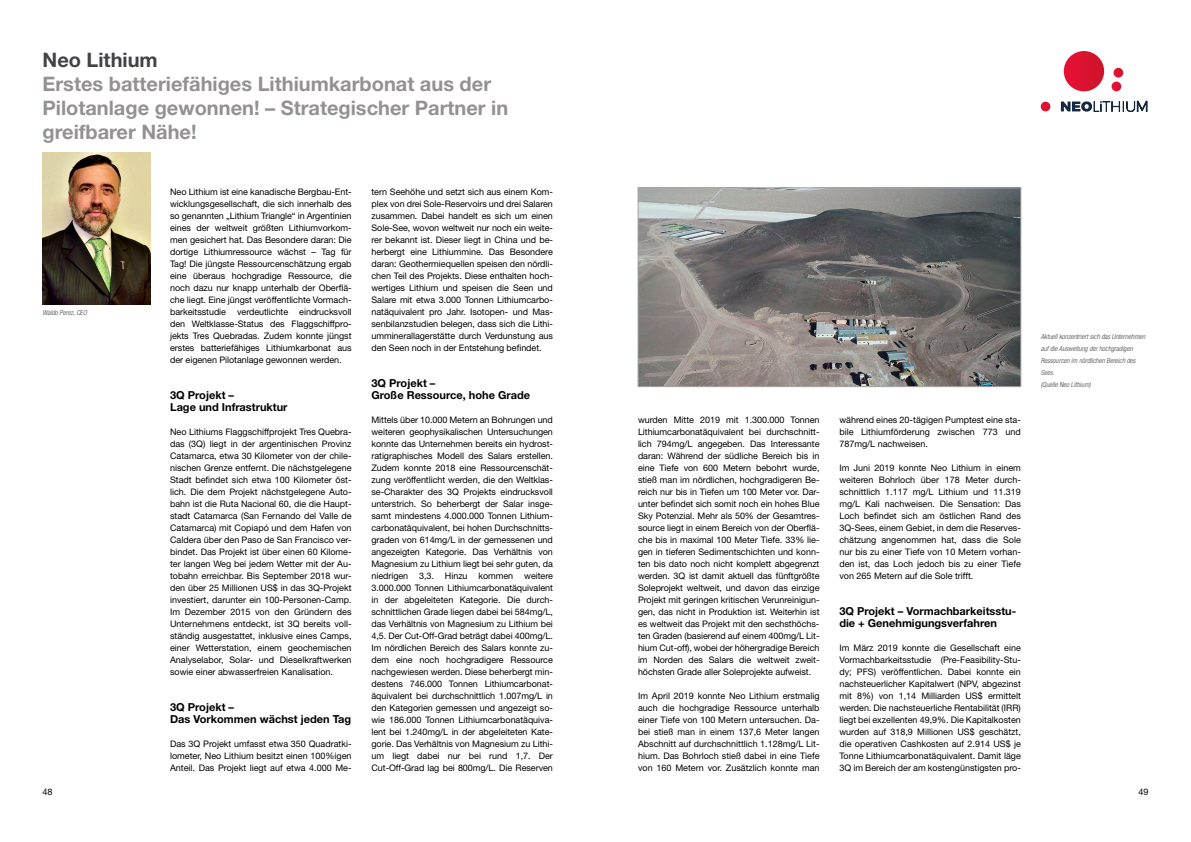
<style>
.page{position:relative;width:1191px;height:842px;background:#fff}
.page>*{position:absolute;margin:0;border:0;box-sizing:border-box;transform-origin:0 0}
.t1{font:700 20px/24px "Helvetica Neue";color:#959092}
.t2{font:700 20px "Helvetica Neue";color:#424347}
.t3{font:700 11px/12px "Helvetica Neue";color:#000}
.t4{font:9px/12px "Helvetica Neue";color:#000;text-align:justify}
.t5{font:italic 300 condensed 7px/12px "Helvetica Neue";color:#424347}
</style>
<div class="page">
<svg style="left:1061px;top:101px;width:86px;height:11px"></svg>
<svg style="left:1063px;top:51px;width:41px;height:40px"></svg>
<svg style="left:1111px;top:68px;width:12px;height:23px"></svg>
<svg style="left:1040px;top:102px;width:10px;height:9px"></svg>
<img style="left:43px;top:152px;width:107px;height:152px">
<img style="left:640px;top:190px;width:379px;height:195px">
<div style="left:638px;top:188px;width:383px;height:199px;border:1px solid #a9a4a6"></div>
<h1 class="t2" style="left:43px;top:47px;width:117px">Neo Lithium</h1>
<h1 class="t1" style="left:43px;top:71px;width:467px">Erstes batteriefähiges Lithiumkarbonat aus der<br>Pilotanlage gewonnen! – Strategischer Partner in greifbarer Nähe!</h1>
<p class="t5" style="left:43px;top:306px;width:46px">Waldo Perez, CEO</p>
<p class="t4" style="left:170px;top:185px;width:183px">Neo Lithium ist eine kanadische Bergbau-Ent&shy;wicklungsgesellschaft, die sich innerhalb des so genannten „Lithium Triangle“ in Argentinien eines der weltweit größten Lithiumvorkom&shy;men gesichert hat. Das Besondere daran: Die dortige Lithiumressource wächst – Tag für Tag! Die jüngste Ressourcenschätzung ergab eine überaus hochgradige Ressource, die noch dazu nur knapp unterhalb der Oberflä&shy;che liegt. Eine jüngst veröffentlichte Vormach&shy;barkeitsstudie verdeutlichte eindrucksvoll den Weltklasse-Status des Flaggschiffpro&shy;jekts Tres Quebradas. Zudem konnte jüngst erstes batteriefähiges Lithiumkarbonat aus der eigenen Pilotanlage gewonnen werden.</p>
<p class="t3" style="left:170px;top:389px;width:119px">3Q Projekt –<br>Lage und Infrastruktur</p>
<p class="t4" style="left:170px;top:425px;width:183px">Neo Lithiums Flaggschiffprojekt Tres Quebra&shy;das (3Q) liegt in der argentinischen Provinz Catamarca, etwa 30 Kilometer von der chile&shy;nischen Grenze entfernt. Die nächstgelegene Stadt befindet sich etwa 100 Kilometer öst&shy;lich. Die dem Projekt nächstgelegene Auto&shy;bahn ist die Ruta Nacional 60, die die Haupt&shy;stadt Catamarca (San Fernando del Valle de Catamarca) mit Copiapó und dem Hafen von Caldera über den Paso de San Francisco ver&shy;bindet. Das Projekt ist über einen 60 Kilome&shy;ter langen Weg bei jedem Wetter mit der Au&shy;tobahn erreichbar. Bis September 2018 wur&shy;den über 25 Millionen US$ in das 3Q-Projekt investiert, darunter ein 100-Personen-Camp.<br>Im Dezember 2015 von den Gründern des Unternehmens entdeckt, ist 3Q bereits voll&shy;ständig ausgestattet, inklusive eines Camps, einer Wetterstation, einem geochemischen Analyselabor, Solar- und Dieselkraftwerken sowie einer abwasserfreien Kanalisation.</p>
<p class="t3" style="left:170px;top:701px;width:183px">3Q Projekt –<br>Das Vorkommen wächst jeden Tag</p>
<p class="t4" style="left:170px;top:737px;width:183px">Das 3Q Projekt umfasst etwa 350 Quadratki&shy;lometer, Neo Lithium besitzt einen 100%igen Anteil. Das Projekt liegt auf etwa 4.000 Me-</p>
<p class="t4" style="left:371px;top:185px;width:183px">tern Seehöhe und setzt sich aus einem Kom&shy;plex von drei Sole-Reservoirs und drei Salaren zusammen. Dabei handelt es sich um einen Sole-See, wovon weltweit nur noch ein weite&shy;rer bekannt ist. Dieser liegt in China und be&shy;herbergt eine Lithiummine. Das Besondere daran: Geothermiequellen speisen den nördli&shy;chen Teil des Projekts. Diese enthalten hoch&shy;wertiges Lithium und speisen die Seen und Salare mit etwa 3.000 Tonnen Lithiumcarbo&shy;natäquivalent pro Jahr. Isotopen- und Mas&shy;senbilanzstudien belegen, dass sich die Lithi&shy;umminerallagerstätte durch Verdunstung aus den Seen noch in der Entstehung befindet.</p>
<p class="t3" style="left:371px;top:377px;width:160px">3Q Projekt –<br>Große Ressource, hohe Grade</p>
<p class="t4" style="left:371px;top:413px;width:183px">Mittels über 10.000 Metern an Bohrungen und weiteren geophysikalischen Untersuchungen konnte das Unternehmen bereits ein hydrost&shy;ratigraphisches Modell des Salars erstellen.<br>Zudem konnte 2018 eine Ressourcenschät&shy;zung veröffentlicht werden, die den Weltklas&shy;se-Charakter des 3Q Projekts eindrucksvoll unterstrich. So beherbergt der Salar insge&shy;samt mindestens 4.000.000 Tonnen Lithium&shy;carbonatäquivalent, bei hohen Durchschnitts&shy;graden von 614mg/L in der gemessenen und angezeigten Kategorie. Das Verhältnis von Magnesium zu Lithium liegt bei sehr guten, da niedrigen 3,3. Hinzu kommen weitere 3.000.000 Tonnen Lithiumcarbonatäquivalent in der abgeleiteten Kategorie. Die durch&shy;schnittlichen Grade liegen dabei bei 584mg/L, das Verhältnis von Magnesium zu Lithium bei 4,5. Der Cut-Off-Grad beträgt dabei 400mg/L.<br>Im nördlichen Bereich des Salars konnte zu&shy;dem eine noch hochgradigere Ressource nachgewiesen werden. Diese beherbergt min&shy;destens 746.000 Tonnen Lithiumcarbonat&shy;äquivalent bei durchschnittlich 1.007mg/L in den Kategorien gemessen und angezeigt so&shy;wie 186.000 Tonnen Lithiumcarbonatäquiva&shy;lent bei 1.240mg/L in der abgeleiteten Kate&shy;gorie. Das Verhältnis von Magnesium zu Lithi&shy;um liegt dabei nur bei rund 1,7. Der Cut-Off-Grad lag bei 800mg/L. Die Reserven</p>
<p class="t4" style="left:638px;top:413px;width:183px">wurden Mitte 2019 mit 1.300.000 Tonnen Lithiumcarbonatäquivalent bei durchschnitt&shy;lich 794mg/L angegeben. Das Interessante daran: Während der südliche Bereich bis in eine Tiefe von 600 Metern bebohrt wurde, stieß man im nördlichen, hochgradigeren Be&shy;reich nur bis in Tiefen um 100 Meter vor. Dar&shy;unter befindet sich somit noch ein hohes Blue Sky Potenzial. Mehr als 50% der Gesamtres&shy;source liegt in einem Bereich von der Oberflä&shy;che bis in maximal 100 Meter Tiefe. 33% lie&shy;gen in tieferen Sedimentschichten und konn&shy;ten bis dato noch nicht komplett abgegrenzt werden. 3Q ist damit aktuell das fünftgrößte Soleprojekt weltweit, und davon das einzige Projekt mit geringen kritischen Verunreinigun&shy;gen, das nicht in Produktion ist. Weiterhin ist es weltweit das Projekt mit den sechsthöchs&shy;ten Graden (basierend auf einem 400mg/L Lit&shy;hium Cut-off), wobei der höhergradige Bereich im Norden des Salars die weltweit zweit&shy;höchsten Grade aller Soleprojekte aufweist.</p>
<p class="t4" style="left:638px;top:689px;width:183px">Im April 2019 konnte Neo Lithium erstmalig auch die hochgradige Ressource unterhalb einer Tiefe von 100 Metern untersuchen. Da&shy;bei stieß man in einem 137,6 Meter langen Abschnitt auf durchschnittlich 1.128mg/L Lit&shy;hium. Das Bohrloch stieß dabei in eine Tiefe von 160 Metern vor. Zusätzlich konnte man</p>
<p class="t4" style="left:839px;top:413px;width:183px">während eines 20-tägigen Pumptest eine sta&shy;bile Lithiumförderung zwischen 773 und 787mg/L nachweisen.</p>
<p class="t4" style="left:839px;top:461px;width:183px">Im Juni 2019 konnte Neo Lithium in einem weiteren Bohrloch über 178 Meter durch&shy;schnittlich 1.117 mg/L Lithium und 11.319 mg/L Kali nachweisen. Die Sensation: Das Loch befindet sich am östlichen Rand des 3Q-Sees, einem Gebiet, in dem die Reserves&shy;chätzung angenommen hat, dass die Sole nur bis zu einer Tiefe von 10 Metern vorhan&shy;den ist, das Loch jedoch bis zu einer Tiefe von 265 Metern auf die Sole trifft.</p>
<p class="t3" style="left:839px;top:605px;width:178px">3Q Projekt – Vormachbarkeitsstu&shy;die + Genehmigungsverfahren</p>
<p class="t4" style="left:839px;top:641px;width:183px">Im März 2019 konnte die Gesellschaft eine Vormachbarkeitsstudie (Pre-Feasibility-Stu&shy;dy; PFS) veröffentlichen. Dabei konnte ein nachsteuerlicher Kapitalwert (NPV, abgezinst mit 8%) von 1,14 Milliarden US$ ermittelt werden. Die nachsteuerliche Rentabilität (IRR) liegt bei exzellenten 49,9%. Die Kapitalkosten wurden auf 318,9 Millionen US$ geschätzt, die operativen Cashkosten auf 2.914 US$ je Tonne Lithiumcarbonatäquivalent. Damit läge 3Q im Bereich der am kostengünstigsten pro-</p>
<p class="t5" style="left:1040px;top:330px;width:106px">Aktuell konzentriert sich das Unternehmen auf die Ausweitung der hochgradigen<br>Ressourcen im nördlichen Bereich des<br>Sees.<br>(Quelle Neo Lithium)</p>
<p class="t4" style="left:43px;top:785px;width:12px">48</p>
<p class="t4" style="left:1138px;top:785px;width:12px">49</p>
</div>
